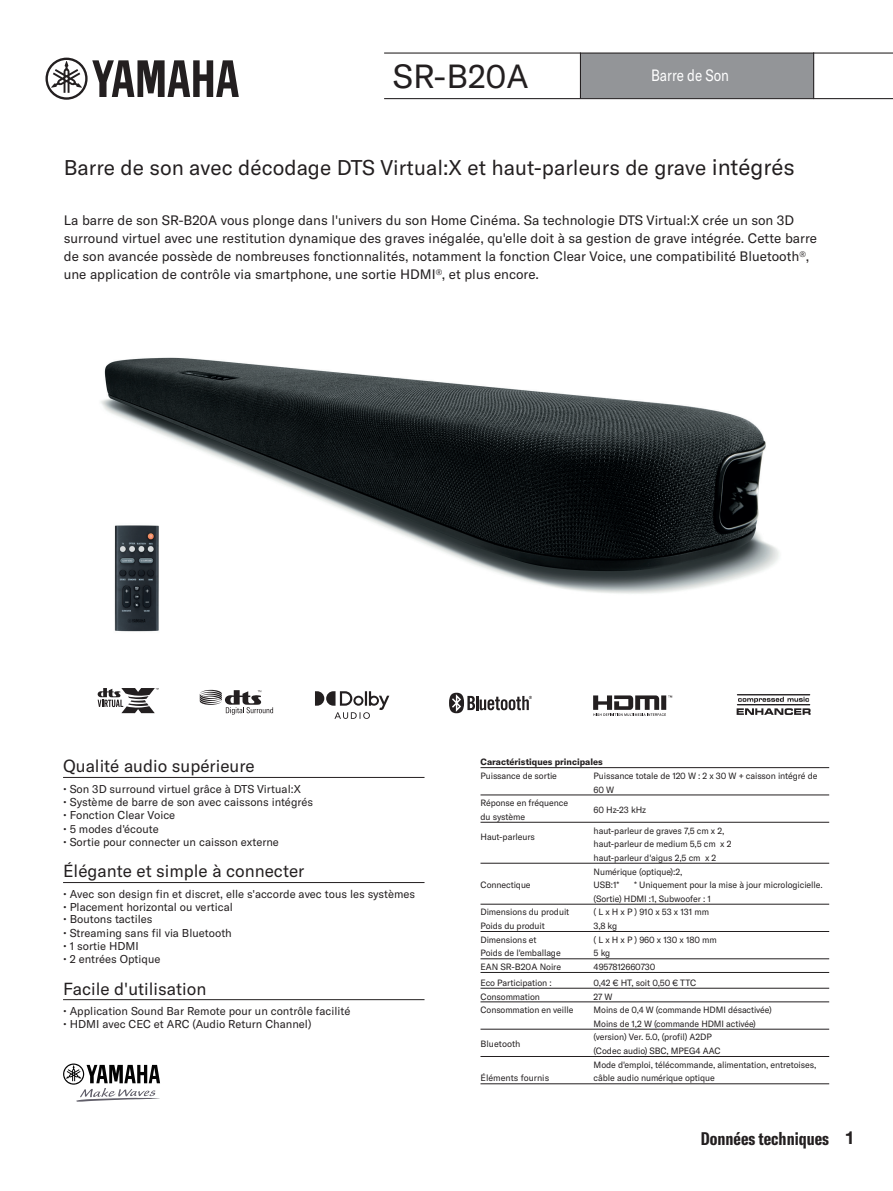
<style>
.page{position:relative;width:893px;height:1191px;background:#fff}
.page>*{position:absolute;margin:0;border:0;box-sizing:border-box;transform-origin:0 0}
.t1{font:33px "GT America Y";color:#231f20}
.t2{font:21px "GT America Y";color:#231f20}
.t3{font:700 extra-condensed 18px "GT America Y";color:#231f20}
.t4{font:700 18px "Helvetica Neue LT Std";color:#231f20}
.t5{font:17.25px "GT America Y";color:#231f20}
.t6{font:16.2px "GT America Y";color:#fff;scale:.83 1}
.t7{font:13.5px/18px "GT America Y";color:#231f20}
.t8{font:11.25px/13.2px "GT America Y";color:#231f20}
.t9{font:9px/13.6px "GT America Y";letter-spacing:-.01em;color:#231f20}
.t10{font:700 9px "GT America Y";color:#231f20}
.s1{font-size:22.5px}
</style>
<div class="page">
<hr style="left:480px;top:767px;width:349px;height:1px;background:#231f20">
<hr style="left:480px;top:794px;width:349px;height:1px;background:#231f20">
<hr style="left:480px;top:822px;width:349px;height:1px;background:#231f20">
<hr style="left:480px;top:863px;width:349px;height:1px;background:#231f20">
<hr style="left:480px;top:904px;width:349px;height:1px;background:#231f20">
<hr style="left:480px;top:931px;width:349px;height:1px;background:#231f20">
<hr style="left:480px;top:958px;width:349px;height:1px;background:#231f20">
<hr style="left:480px;top:972px;width:349px;height:1px;background:#231f20">
<hr style="left:480px;top:988px;width:349px;height:1px;background:#231f20">
<hr style="left:480px;top:1001px;width:349px;height:1px;background:#231f20">
<hr style="left:480px;top:1029px;width:349px;height:1px;background:#231f20">
<hr style="left:480px;top:1056px;width:349px;height:1px;background:#231f20">
<hr style="left:480px;top:1083px;width:349px;height:1px;background:#231f20">
<hr style="left:63px;top:777px;width:361px;height:1px;background:#231f20">
<hr style="left:63px;top:882px;width:361px;height:1px;background:#231f20">
<hr style="left:63px;top:999px;width:361px;height:1px;background:#231f20">
<img style="left:100px;top:357px;width:679px;height:237px">
<img style="left:104px;top:519px;width:67px;height:113px">
<svg style="left:315px;top:691px;width:74px;height:28px"></svg>
<svg style="left:449px;top:692px;width:83px;height:21px"></svg>
<svg style="left:593px;top:695px;width:79px;height:21px"></svg>
<svg style="left:737px;top:697px;width:74px;height:18px"></svg>
<hr style="left:737px;top:694px;width:73px;height:1px;background:#231f20">
<hr style="left:737px;top:704px;width:73px;height:1px;background:#231f20">
<svg style="left:98px;top:688px;width:61px;height:25px"></svg>
<svg style="left:200px;top:690px;width:73px;height:25px"></svg>
<div style="left:580px;top:54px;width:234px;height:44px;background:#939598"></div>
<hr style="left:384px;top:52px;width:430px;height:2px;background:#231f20">
<hr style="left:384px;top:98px;width:430px;height:1px;background:#231f20">
<hr style="left:580px;top:52px;width:1px;height:47px;background:#231f20">
<hr style="left:813px;top:52px;width:1px;height:47px;background:#231f20">
<hr style="left:813px;top:52px;width:80px;height:2px;background:#231f20">
<hr style="left:813px;top:98px;width:80px;height:1px;background:#231f20">
<svg style="left:45px;top:58px;width:194px;height:42px"></svg>
<svg style="left:63px;top:1063px;width:97px;height:38px"></svg>
<h1 class="t1" style="left:393px;top:57px;width:137px">SR B- 20A</h1>
<h3 class="t6" style="left:651px;top:65px;width:95px">Barre de Son</h3>
<h2 class="t2" style="left:64px;top:155px;width:732px">Barre de son avec décodage DTS Virtual X: et haut-parleurs de grave <span class="s1">intégrés</span></h2>
<p class="t7" style="left:64px;top:212px;width:755px">La barre de son SR B- 20A vous plonge dans 'l univers du son Home Cinéma. Sa technologie DTS Virtual X: crée un son D3 surround virtuel avec une restitution dynamique des graves inégalée, qu'elle doit à sa gestion de grave intégrée. Cette barre de son avancée possède de nombreuses fonctionnalités, notamment la fonction Clear Voice, une compatibilité Bluetooth ,<sup>R </sup>une application de contrôle via smartphone, une sortie HDMI ,<sup>®</sup> et plus encore.</p>
<h3 class="t5" style="left:63px;top:756px;width:193px">Qualité audio supérieure</h3>
<p class="t8" style="left:63px;top:782px;width:239px">• Son D3 surround virtuel grâce à DTS Virtual X:</p>
<p class="t8" style="left:63px;top:795px;width:252px">• Système de barre de son avec caissons intégrés</p>
<p class="t8" style="left:63px;top:808px;width:114px">• Fonction Clear Voice<br>5• modes 'd écoute</p>
<p class="t8" style="left:63px;top:835px;width:217px">• Sortie pour connecter un caisson externe</p>
<h3 class="t5" style="left:63px;top:861px;width:243px">Élégante et simple à connecter</h3>
<p class="t8" style="left:63px;top:887px;width:354px">• Avec son design fin et discret, elle 's accorde avec tous les systèmes</p>
<p class="t8" style="left:63px;top:900px;width:171px">• Placement horizontal ou vertical</p>
<p class="t8" style="left:63px;top:912px;width:91px">• Boutons tactiles</p>
<p class="t8" style="left:63px;top:926px;width:170px">• Streaming sans fil via Bluetooth<br>1• sortie HDMI<br>2• entrées Optique</p>
<h3 class="t5" style="left:63px;top:978px;width:145px">Facile 'd utilisation</h3>
<p class="t8" style="left:63px;top:1004px;width:289px">• Application Sound Bar Remote pour un contrôle facilité</p>
<p class="t8" style="left:63px;top:1017px;width:250px">• HDMI avec CEC et ARC (Audio Return Channel(</p>
<p class="t10" style="left:480px;top:756px;width:124px">Caractéristiques principales</p>
<p class="t9" style="left:594px;top:769px;width:225px">Puissance totale de 120 W x2: 30 W + caisson intégré de</p>
<p class="t9" style="left:480px;top:769px;width:78px">Puissance de sortie</p>
<p class="t9" style="left:480px;top:796px;width:89px">Réponse en fréquence</p>
<p class="t9" style="left:480px;top:810px;width:46px">du système</p>
<p class="t9" style="left:480px;top:830px;width:56px">Haut-parleurs</p>
<p class="t9" style="left:480px;top:878px;width:52px">Connectique</p>
<p class="t9" style="left:480px;top:905px;width:90px">Dimensions du produit</p>
<p class="t9" style="left:480px;top:919px;width:66px">Poids du produit</p>
<p class="t9" style="left:480px;top:932px;width:58px">Dimensions et</p>
<p class="t9" style="left:480px;top:946px;width:82px">Poids de 'lemballage</p>
<p class="t9" style="left:480px;top:960px;width:82px">EAN SR B- 20A Noire</p>
<p class="t9" style="left:480px;top:975px;width:73px">Eco Participation :</p>
<p class="t9" style="left:480px;top:989px;width:61px">Consommation</p>
<p class="t9" style="left:480px;top:1003px;width:94px">Consommation en veille</p>
<p class="t9" style="left:480px;top:1037px;width:41px">Bluetooth</p>
<p class="t9" style="left:480px;top:1071px;width:70px">Éléments fournis</p>
<p class="t9" style="left:594px;top:782px;width:22px">60W</p>
<p class="t9" style="left:594px;top:803px;width:54px">60 Hz-23 kHz</p>
<p class="t9" style="left:594px;top:823px;width:132px">haut-parleur de graves 7,5 cm x 2,</p>
<p class="t9" style="left:594px;top:837px;width:124px;text-align:right">haut-parleur de medium 5,5 cm x2</p>
<p class="t9" style="left:720px;top:837px;width:13px">x2</p>
<p class="t9" style="left:594px;top:851px;width:108px">haut-parleur 'd aigus 2,5 cm</p>
<p class="t9" style="left:594px;top:864px;width:90px">Numérique (optique(:2,</p>
<p class="t9" style="left:634px;top:878px;width:190px">* Uniquement pour la mise à jour micrologicielle.</p>
<p class="t9" style="left:594px;top:878px;width:27px">USB:1*</p>
<p class="t9" style="left:594px;top:891px;width:119px">(Sortie) HDMI :1, Subwoofer 1:<br>HxL( Px ) 910 x 53 x 131 mm</p>
<p class="t9" style="left:594px;top:919px;width:25px">3,8 kg</p>
<p class="t9" style="left:594px;top:932px;width:125px">HxL( Px ) 960 x 130 x 180 mm</p>
<p class="t9" style="left:594px;top:946px;width:18px">5kg</p>
<p class="t9" style="left:594px;top:960px;width:63px">4957812660730</p>
<p class="t9" style="left:594px;top:975px;width:104px">0,42 € HT, soit 0,50 € TTC</p>
<p class="t9" style="left:594px;top:989px;width:21px">27W</p>
<p class="t9" style="left:594px;top:1003px;width:180px">Moins de 0,4 W (commande HDMI désactivée(</p>
<p class="t9" style="left:594px;top:1016px;width:164px">Moins de 1,2 W (commande HDMI activée( (version) Ver. 5.0, (profil A) 2DP</p>
<p class="t9" style="left:594px;top:1044px;width:224px">(Codec audio) SBC, MPEG4 AAC<br>Mode 'd emploi, télécommande, alimentation, entretoises, câble audio numérique optique</p>
<h3 class="t3" style="left:701px;top:1127px;width:130px">Données techniques</h3>
<h3 class="t4" style="left:845px;top:1126px;width:12px">1</h3>
</div>
